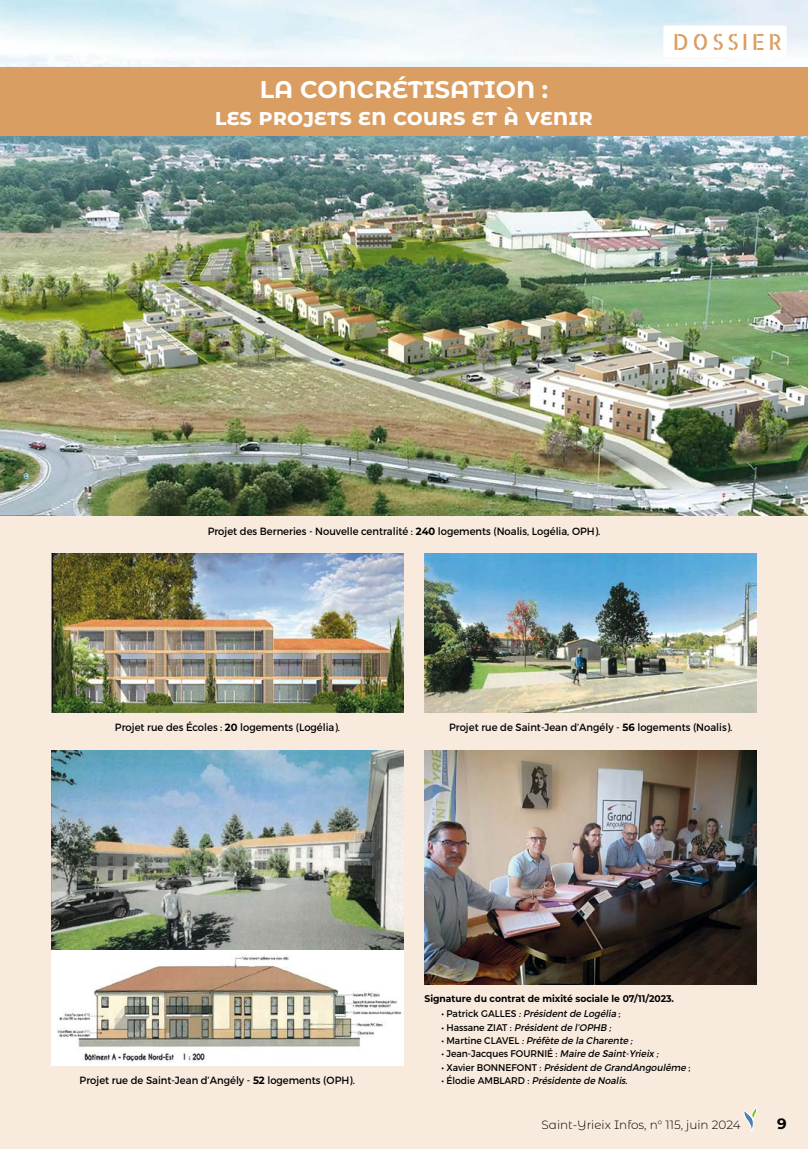
<style>
.page{position:relative;width:808px;height:1149px;background:#fff}
.page>*{position:absolute;margin:0;border:0;box-sizing:border-box;transform-origin:0 0}
.t1{font:700 24px "Montserrat Alternates";color:#fff}
.t2{font:700 22.5px "Montserrat Alternates";color:#fff}
.t3{font:22.2px "Allerta Stencil";letter-spacing:.16em;color:#da9e62}
.t4{font:700 15px "Montserrat Alternates";color:#000}
.t5{font:300 12px "Montserrat Alternates";color:#000}
.t6{font:10.5px "Montserrat";color:#000;scale:.95 1}
.t7{font:italic 9.75px "Montserrat";color:#000;scale:.95 1}
.t8{font:700 9.75px "Montserrat";color:#000;scale:.95 1}
.t9{font:9.75px "Montserrat";color:#000;scale:.95 1}
.s1{font-weight:700}
.s2{font-style:normal}
.s3{font-style:italic}
</style>
<div class="page">
<div style="left:0;top:0;width:808px;height:1148px;background:#f8ebde"></div>
<img style="left:0;top:0;width:808px;height:515px">
<div style="left:663px;top:26px;width:124px;height:31px;background:#fff;border-radius:3px"></div>
<div style="left:0;top:68px;width:808px;height:68px;background:#da9e62"></div>
<img style="left:51px;top:553px;width:353px;height:159px">
<img style="left:424px;top:553px;width:333px;height:159px">
<img style="left:424px;top:750px;width:333px;height:234px">
<img style="left:51px;top:750px;width:353px;height:199px">
<svg style="left:51px;top:949px;width:353px;height:116px;background:#d6d0c6"></svg>
<svg style="left:743px;top:1107px;width:14px;height:24px"></svg>
<h1 class="t1" style="left:260px;top:72px;width:290px">LA CONCRÉTISATION :</h1>
<h2 class="t2" style="left:215px;top:101px;width:380px">les projets en cours et à venir</h2>
<h3 class="t3" style="left:673px;top:27px;width:111px">DOSSIER</h3>
<p class="t6" style="left:208px;top:525px;width:415px">Projet des Berneries - Nouvelle centralité : <span class="s1">240</span> logements (Noalis, Logélia, OPH).</p>
<p class="t6" style="left:115px;top:720px;width:238px">Projet rue des Écoles : <span class="s1">20</span> logements (Logélia).</p>
<p class="t6" style="left:449px;top:720px;width:300px">Projet rue de Saint-Jean d’Angély - <span class="s1">56</span> logements (Noalis).</p>
<p class="t6" style="left:80px;top:1073px;width:291px">Projet rue de Saint-Jean d’Angély - <span class="s1">52</span> logements (OPH).</p>
<p class="t8" style="left:424px;top:990px;width:264px">Signature du contrat de mixité sociale le 07/11/2023.</p>
<p class="t7" style="left:441px;top:1007px;width:190px"><span class="s2">• P a t r i c k G A L L E S</span> :Présidentde Logélia <span class="s2">;</span></p>
<p class="t7" style="left:441px;top:1020px;width:182px"><span class="s2">• H a s s a n e Z I AT :</span> Présidentde l’OPHB ;</p>
<p class="t7" style="left:441px;top:1034px;width:205px"><span class="s2">• M a r t i n e C L AV E L</span> :Préfète de la Charente ;</p>
<p class="t9" style="left:441px;top:1047px;width:232px">• Jean-Jacques FOURNIÉ : <span class="s3">Maire de Saint-Yrieix ;</span></p>
<p class="t7" style="left:441px;top:1060px;width:263px"><span class="s2">• X a v i e r B O N N E F O N T :</span> Présidentde GrandAngoulême <span class="s2">;</span></p>
<p class="t7" style="left:441px;top:1074px;width:200px"><span class="s2">• É l o d i e A M B LA R D :</span> Présidente de Noalis.</p>
<p class="t5" style="left:542px;top:1116px;width:200px">Saint-Yrieix Infos, n° 115, juin 2024</p>
<h3 class="t4" style="left:777px;top:1112px;width:11px">9</h3>
</div>
